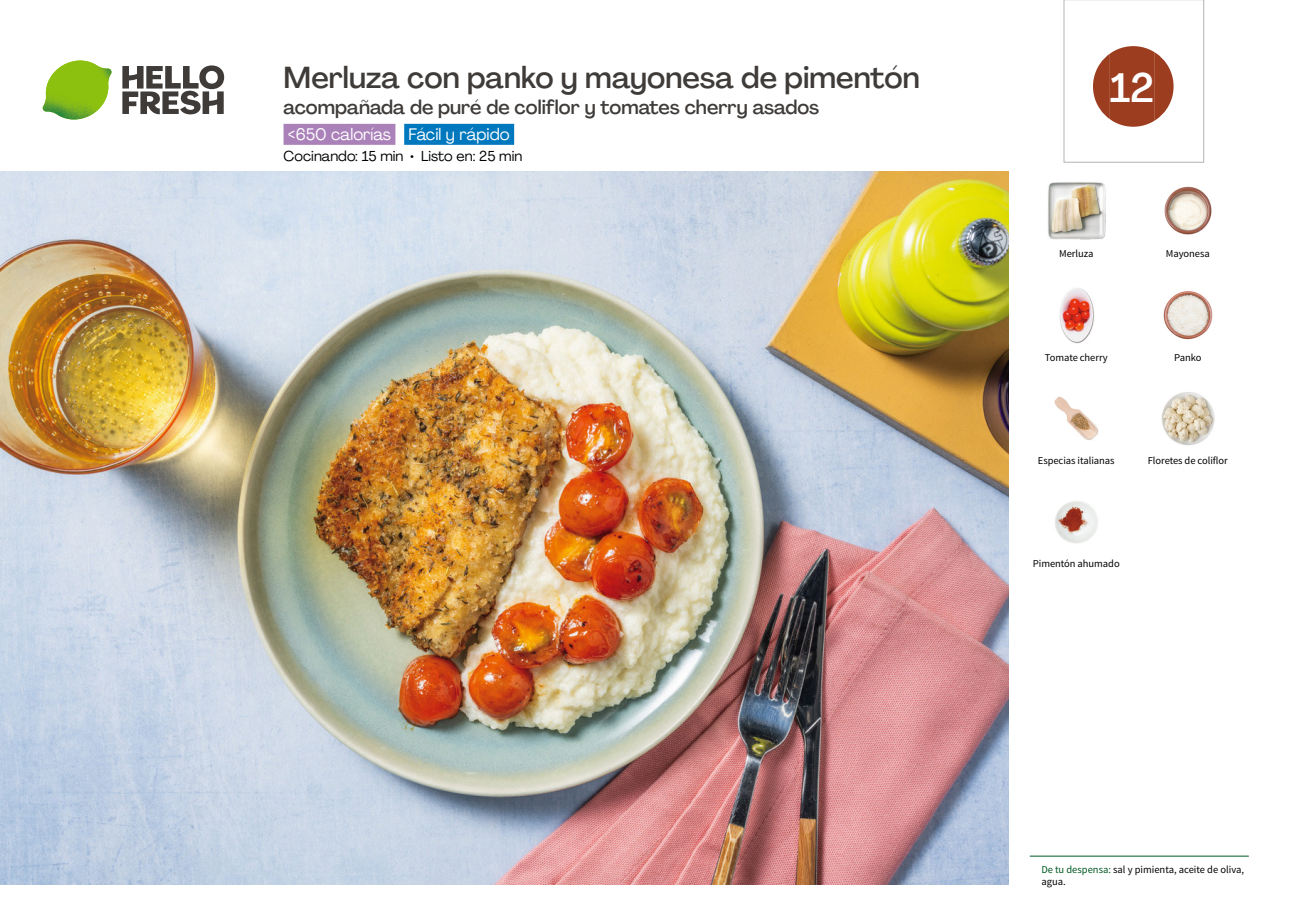
<style>
.page{position:relative;width:1289px;height:919px;background:#fff}
.page>*{position:absolute;margin:0;border:0;box-sizing:border-box;transform-origin:0 0}
.t1{font:500 40.5px "Agrandir";color:#fff}
.t2{font:500 30px "Agrandir";color:#3e3b39}
.t3{font:500 19.5px "Agrandir";color:#3e3b39}
.t4{font:16.5px "Agrandir";color:#fff}
.t5{font:14.25px "Agrandir";color:#000}
.t6{font:10.5px/12px "Source Sans Pro";letter-spacing:-.005em;color:#000}
.s1{color:#005923}
</style>
<div class="page">
<svg style="left:122px;top:65px;width:102px;height:49px"></svg>
<svg style="left:43px;top:60px;width:69px;height:60px"></svg>
<img style="left:46px;top:61px;width:34px;height:31px">
<img style="left:0;top:172px;width:1008px;height:712px">
<div style="left:283px;top:124px;width:112px;height:21px;background:#aa81b9"></div>
<div style="left:404px;top:124px;width:110px;height:21px;background:#0078bd"></div>
<hr style="left:1029px;top:855px;width:219px;height:1px;background:#005923">
<img style="left:1048px;top:182px;width:56px;height:57px">
<img style="left:1164px;top:186px;width:48px;height:49px">
<img style="left:1163px;top:291px;width:50px;height:49px">
<img style="left:1059px;top:288px;width:35px;height:56px">
<img style="left:1161px;top:392px;width:54px;height:54px">
<img style="left:1054px;top:396px;width:44px;height:44px">
<img style="left:1055px;top:501px;width:43px;height:43px">
<svg style="left:1063px;top:0;width:141px;height:163px"></svg>
<h2 class="t2" style="left:283px;top:59px;width:637px">Merluza con panko y mayonesa de pimentón</h2>
<h3 class="t3" style="left:283px;top:95px;width:537px">acompañada de puré de coliflor y tomates cherry asados</h3>
<h3 class="t4" style="left:288px;top:124px;width:223px">&lt;650 calorías Fácil y rápido</h3>
<h3 class="t5" style="left:283px;top:147px;width:240px">Cocinando: 15 min • Listo en: 25 min</h3>
<h1 class="t1" style="left:1109px;top:63px;width:46px">12</h1>
<p class="t6" style="left:1059px;top:247px;width:36px">Merluza</p>
<p class="t6" style="left:1165px;top:247px;width:45px">Mayonesa</p>
<p class="t6" style="left:1044px;top:352px;width:64px">Tomate cherry</p>
<p class="t6" style="left:1174px;top:352px;width:29px">Panko</p>
<p class="t6" style="left:1037px;top:454px;width:78px">Especias italianas</p>
<p class="t6" style="left:1147px;top:454px;width:81px">Floretes de coliflor</p>
<p class="t6" style="left:1032px;top:558px;width:88px">Pimentón ahumado</p>
<p class="t6" style="left:1041px;top:863px;width:204px"><span class="s1">De tu despensa:</span> sal y pimienta, aceite de oliva, agua.</p>
</div>
